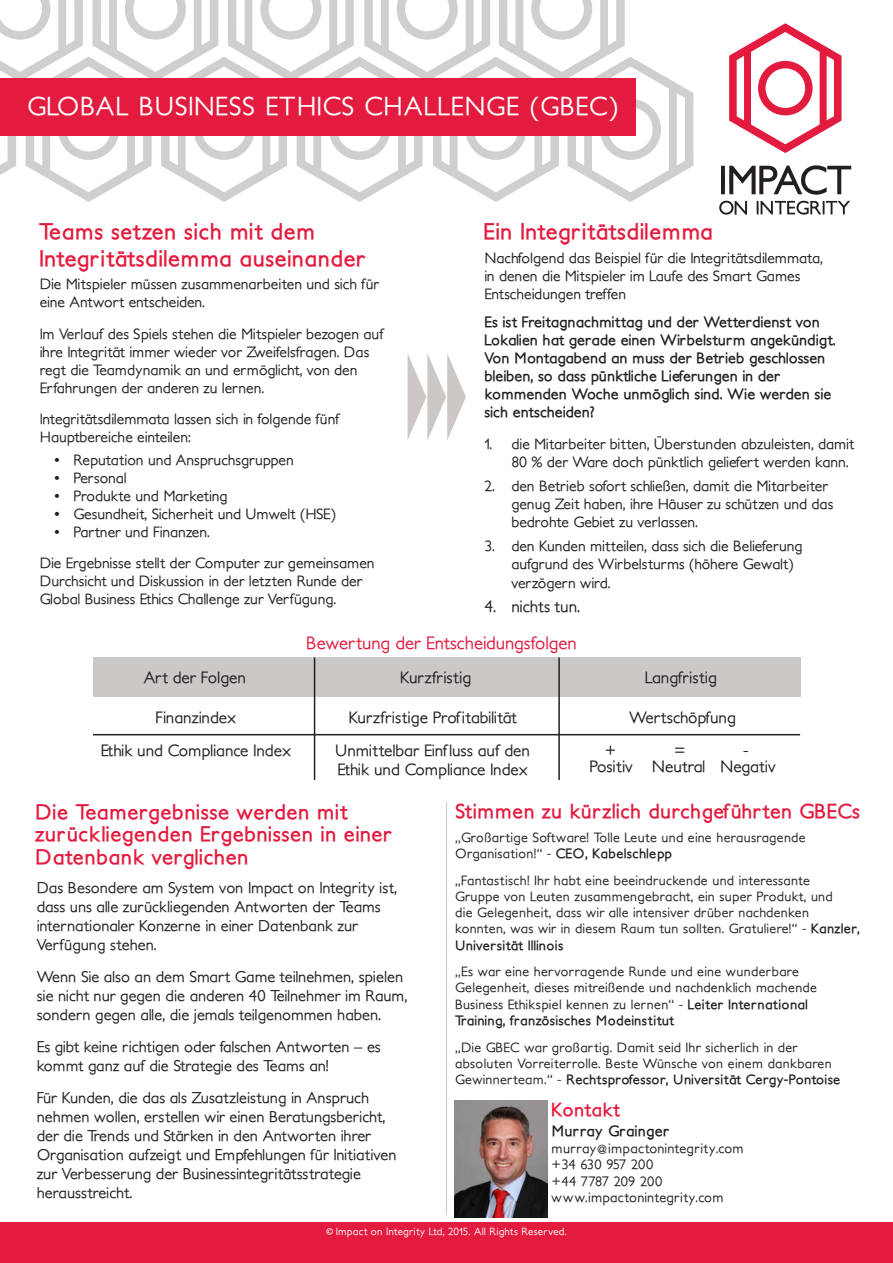
<style>
.page{position:relative;width:893px;height:1263px;background:#fff}
.page>*{position:absolute;margin:0;border:0;box-sizing:border-box;transform-origin:0 0}
.t1{font:500 26.25px "Petita";letter-spacing:.02em;color:#fff}
.t2{font:700 22.5px/27px "Petita";letter-spacing:.025em;color:#e31b3e}
.t3{font:700 21px/22.5px "Petita";letter-spacing:.025em;color:#e31b3e}
.t4{font:700 20.25px "Petita";letter-spacing:.025em;color:#e31b3e}
.t5{font:700 18.9px "Petita";letter-spacing:.025em;color:#e31b3e}
.t6{font:500 18px "Petita";color:#e31b3e}
.t7{font:500 16.5px/19.5px "Petita";color:#231f20}
.t8{font:500 15.75px/18.9px "Petita";color:#231f20}
.t9{font:500 15px/18px "Petita";color:#231f20}
.t10{font:700 15px/18px "Petita";color:#231f20}
.t11{font:700 15px "Petita";letter-spacing:.025em;color:#231f20}
.t12{font:500 13.8px "Petita";letter-spacing:.025em;color:#231f20}
.t13{font:500 13.8px "Petita";letter-spacing:.005em;color:#231f20}
.t14{font:500 13.8px "Petita";letter-spacing:-.02em;color:#231f20}
.t15{font:500 13.5px/16.2px "Petita";letter-spacing:.025em;color:#231f20}
.t16{font:500 10.5px "Petita";letter-spacing:.025em;color:#fff}
.s1{font-weight:700}
.s2{font-family:"Myriad Pro";font-weight:700}
</style>
<div class="page">
<div style="left:0;top:1222px;width:893px;height:41px;background:#e31b3e"></div>
<svg style="left:719px;top:165px;width:132px;height:50px"></svg>
<svg style="left:729px;top:23px;width:112px;height:130px"></svg>
<svg style="left:0;top:0;width:693px;height:202px"></svg>
<div style="left:0;top:78px;width:635px;height:58px;background:#e31b3e"></div>
<img style="left:455px;top:1101px;width:93px;height:116px">
<svg style="left:408px;top:354px;width:58px;height:86px"></svg>
<div style="left:93px;top:657px;width:707px;height:40px;background:#cbc8c6"></div>
<hr style="left:314px;top:657px;width:1px;height:123px;background:#231f20">
<hr style="left:558px;top:657px;width:2px;height:123px;background:#231f20">
<hr style="left:93px;top:734px;width:707px;height:1px;background:#231f20">
<hr style="left:446px;top:802px;width:1px;height:413px;background:#d1cfcd">
<h1 class="t1" style="left:27px;top:91px;width:593px">GLOBAL BUSINESS ETHICS CHALLENGE (GBEC)</h1>
<p class="t2" style="left:39px;top:218px;width:328px">Teams setzen sich mit dem<br>Integritätsdilemma auseinander</p>
<p class="t9" style="left:40px;top:276px;width:341px">Die Mitspieler müssen zusammenarbeiten und sich für eine Antwort entscheiden.</p>
<p class="t9" style="left:40px;top:325px;width:345px">Im Verlauf des Spiels stehen die Mitspieler bezogen auf ihre Integrität immer wieder vor Zweifelsfragen. Das regt die Teamdynamik an und ermöglicht, von den Erfahrungen der anderen zu lernen.</p>
<p class="t9" style="left:40px;top:411px;width:301px">Integritätsdilemmata lassen sich in folgende fünf<br>Hauptbereiche einteilen:</p>
<p class="t9" style="left:53px;top:451px;width:242px">• Reputation und Anspruchsgruppen</p>
<p class="t9" style="left:53px;top:469px;width:75px">• Personal</p>
<p class="t9" style="left:53px;top:487px;width:176px">• Produkte und Marketing</p>
<p class="t9" style="left:53px;top:505px;width:284px">• Gesundheit, Sicherheit und Umwelt (HSE)</p>
<p class="t9" style="left:53px;top:523px;width:158px">• Partner und Finanzen.</p>
<p class="t9" style="left:40px;top:555px;width:336px">Die Ergebnisse stellt der Computer zur gemeinsamen<br>Durchsicht und Diskussion in der letzten Runde der<br>Global Business Ethics Challenge zur Verfügung.</p>
<p class="t2" style="left:484px;top:219px;width:231px">Ein Integritätsdilemma</p>
<p class="t9" style="left:484px;top:249px;width:340px">Nachfolgend das Beispiel für die Integritätsdilemmata, in denen die Mitspieler im Laufe des Smart Games<br>Entscheidungen treffen</p>
<p class="t10" style="left:484px;top:313px;width:353px">Es ist Freitagnachmittag und der Wetterdienst von Lokalien hat gerade einen Wirbelsturm angekündigt.<br>Von Montagabend an muss der Betrieb geschlossen bleiben, so dass pünktliche Lieferungen in der kommenden Woche unmöglich sind. Wie werden sie sich entscheiden?</p>
<p class="t9" style="left:511px;top:435px;width:344px;text-indent:-27px">1. die Mitarbeiter bitten, Überstunden abzuleisten, damit<br>80 % der Ware doch pünktlich geliefert werden kann.</p>
<p class="t9" style="left:511px;top:477px;width:323px;text-indent:-27px">2. den Betrieb sofort schließen, damit die Mitarbeiter genug Zeit haben, ihre Häuser zu schützen und das bedrohte Gebiet zu verlassen.</p>
<p class="t9" style="left:511px;top:537px;width:293px;text-indent:-27px">3. den Kunden mitteilen, dass sich die Belieferung aufgrund des Wirbelsturms (höhere Gewalt)</p>
<p class="t9" style="left:511px;top:575px;width:101px">verzögern wird.</p>
<p class="t7" style="left:484px;top:597px;width:97px">4. nichts tun.</p>
<p class="t6" style="left:306px;top:632px;width:272px">Bewertung der Entscheidungsfolgen</p>
<p class="t7" style="left:144px;top:668px;width:104px">Art der Folgen</p>
<p class="t7" style="left:400px;top:668px;width:73px">Kurzfristig</p>
<p class="t7" style="left:645px;top:668px;width:74px">Langfristig</p>
<p class="t7" style="left:156px;top:708px;width:82px">Finanzindex</p>
<p class="t7" style="left:101px;top:741px;width:192px">Ethik und Compliance Index</p>
<p class="t7" style="left:349px;top:708px;width:169px">Kurzfristige Profitabilität</p>
<p class="t7" style="left:335px;top:741px;width:196px">Unmittelbar Einfluss auf den<br>Ethik und Compliance Index</p>
<p class="t7" style="left:629px;top:708px;width:108px">Wertschöpfung</p>
<p class="t7" style="left:605px;top:741px;width:13px">+</p>
<p class="t7" style="left:674px;top:741px;width:13px">=</p>
<p class="t7" style="left:743px;top:741px;width:7px">-</p>
<p class="t7" style="left:590px;top:757px;width:187px">Positiv Neutral Negativ</p>
<p class="t3" style="left:35px;top:801px;width:358px">Die Teamergebnisse werden mit zurückliegenden Ergebnissen in einer<br>Datenbank verglichen</p>
<p class="t8" style="left:37px;top:878px;width:362px">Das Besondere am System von Impact on Integrity ist, dass uns alle zurückliegenden Antworten der Teams internationaler Konzerne in einer Datenbank zur Verfügung stehen.</p>
<p class="t8" style="left:37px;top:967px;width:372px">Wenn Sie also an dem Smart Game teilnehmen, spielen sie nicht nur gegen die anderen 40 Teilnehmer im Raum, sondern gegen alle, die jemals teilgenommen haben.</p>
<p class="t8" style="left:37px;top:1038px;width:346px">Es gibt keine richtigen oder falschen Antworten – es kommt ganz auf die Strategie des Teams an!</p>
<p class="t8" style="left:37px;top:1089px;width:361px">Für Kunden, die das als Zusatzleistung in Anspruch nehmen wollen, erstellen wir einen Beratungsbericht, der die Trends und Stärken in den Antworten ihrer Organisation aufzeigt und Empfehlungen für Initiativen zur Verbesserung der Businessintegritätsstrategie herausstreicht.</p>
<p class="t4" style="left:455px;top:799px;width:406px">Stimmen zu kürzlich durchgeführten GBECs</p>
<p class="t15" style="left:455px;top:829px;width:352px">„Großartige Software! Tolle Leute und eine herausragende<br>Organisation!“ - <span class="s1">CEO, Kabelschlepp</span></p>
<p class="t15" style="left:455px;top:872px;width:406px">„Fantastisch! Ihr habt eine beeindruckende und interessante<br>Gruppe von Leuten zusammengebracht, ein super Produkt, und<br>die Gelegenheit, dass wir alle intensiver drüber nachdenken konnten, was wir in diesem Raum tun sollten. Gratuliere!“ - <span class="s1">Kanzler, Universität Illinois</span></p>
<p class="t15" style="left:455px;top:964px;width:363px">„Es war eine hervorragende Runde und eine wunderbare Gelegenheit, dieses mitreißende und nachdenklich machende Business Ethikspiel kennen zu lernen“ - <span class="s1">Leiter International Training, französisches Modeinstitut</span></p>
<p class="t15" style="left:455px;top:1039px;width:387px">„Die GBEC war großartig. Damit seid Ihr sicherlich in der absoluten Vorreiterrolle. Beste Wünsche von einem dankbaren<br>Gewinnerteam.“ - <span class="s1">Rechtsprofessor, Universität Cergy-Pontoise</span></p>
<p class="t5" style="left:552px;top:1097px;width:70px">Kontakt</p>
<p class="t11" style="left:552px;top:1122px;width:119px">Murray Grainger</p>
<p class="t12" style="left:552px;top:1140px;width:194px">murray@impactonintegrity.com</p>
<p class="t14" style="left:552px;top:1156px;width:103px">+34 630 957 200</p>
<p class="t13" style="left:552px;top:1173px;width:112px">+44 7787 209 200</p>
<p class="t12" style="left:552px;top:1189px;width:173px">www.impactonintegrity.com</p>
<p class="t16" style="left:326px;top:1225px;width:242px"><span class="s2">©</span> Impact on Integrity Ltd, 2015. All Rights Reserved.</p>
</div>
